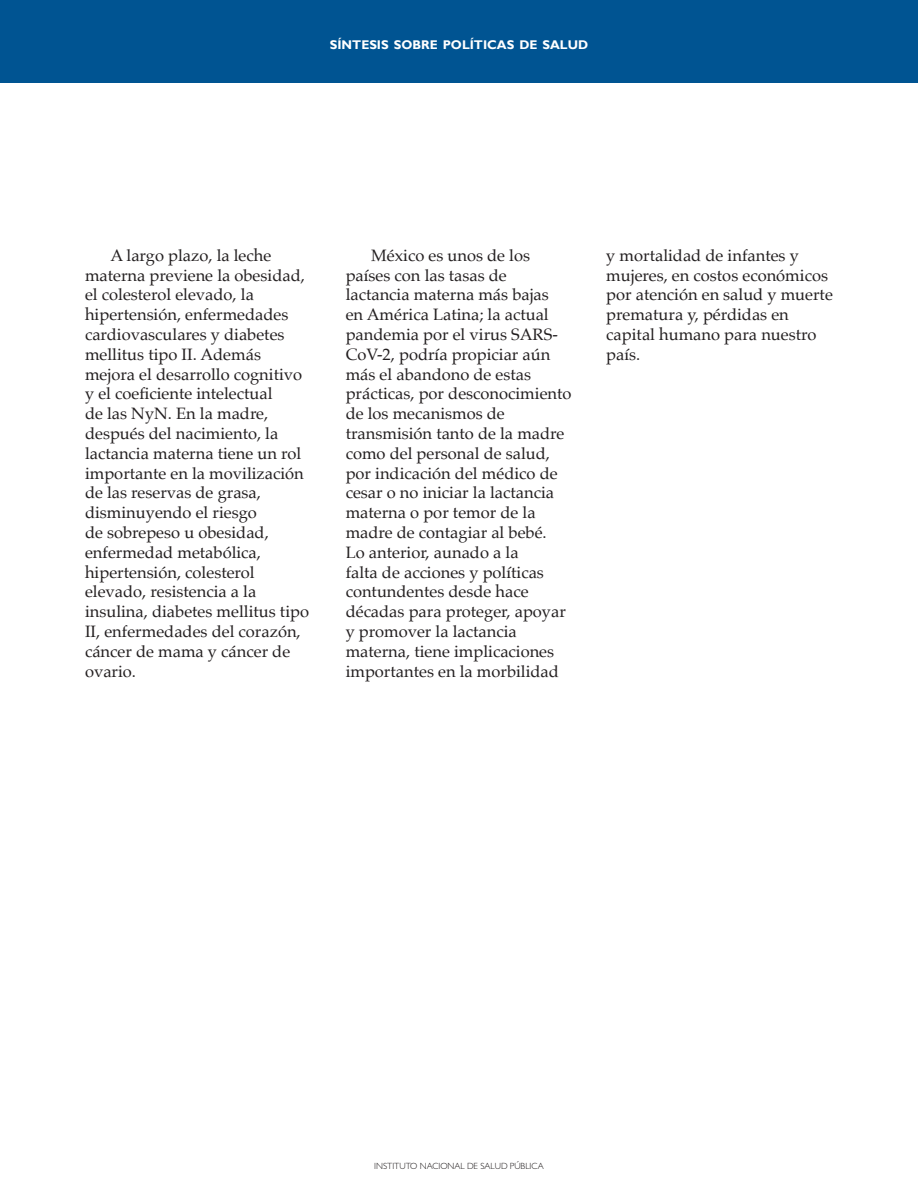
<style>
.page{position:relative;width:918px;height:1188px;background:#fff}
.page>*{position:absolute;margin:0;border:0;box-sizing:border-box;transform-origin:0 0}
.CT_bandera_todo{font:16.5px/19.8px "Palatino";color:#231f20}
.t1{font:700 12.6px "Gill Sans";color:#fff}
.t2{font:300 9px "Gill Sans";color:#231f20}
</style>
<div class="page">
<div style="left:0;top:0;width:918px;height:82px;background:#005492"></div>
<p class="t1" style="left:330px;top:37px;width:260px">SÍNTESIS SOBRE POLÍTICAS DE SALUD</p>
<p class="CT_bandera_todo" style="left:85px;top:245px;width:226px;text-indent:26px">A largo plazo, la leche materna previene la obesidad, el colesterol elevado, la hipertensión, enfermedades cardiovasculares y diabetes mellitus tipo II. Además mejora el desarrollo cognitivo y el coeficiente intelectual<br>de las NyN. En la madre, después del nacimiento, la lactancia materna tiene un rol importante en la movilización de las reservas de grasa, disminuyendo el riesgo<br>de sobrepeso u obesidad, enfermedad metabólica, hipertensión, colesterol elevado, resistencia a la insulina, diabetes mellitus tipo<br>II, enfermedades del corazón, cáncer de mama y cáncer de ovario.</p>
<p class="CT_bandera_todo" style="left:346px;top:245px;width:227px;text-indent:26px">México es unos de los países con las tasas de lactancia materna más bajas<br>en América Latina; la actual pandemia por el virus SARS-<br>CoV-2, podría propiciar aún más el abandono de estas prácticas, por desconocimiento de los mecanismos de transmisión tanto de la madre como del personal de salud, por indicación del médico de cesar o no iniciar la lactancia materna o por temor de la madre de contagiar al bebé.<br>Lo anterior, aunado a la<br>falta de acciones y políticas contundentes desde hace décadas para proteger, apoyar y promover la lactancia materna, tiene implicaciones importantes en la morbilidad</p>
<p class="CT_bandera_todo" style="left:606px;top:245px;width:228px">y mortalidad de infantes y mujeres, en costos económicos por atención en salud y muerte prematura y, pérdidas en capital humano para nuestro país.</p>
<p class="t2" style="left:374px;top:1160px;width:171px">INSTITUTO NACIONAL DE SALUD PÚBLICA</p>
</div>
